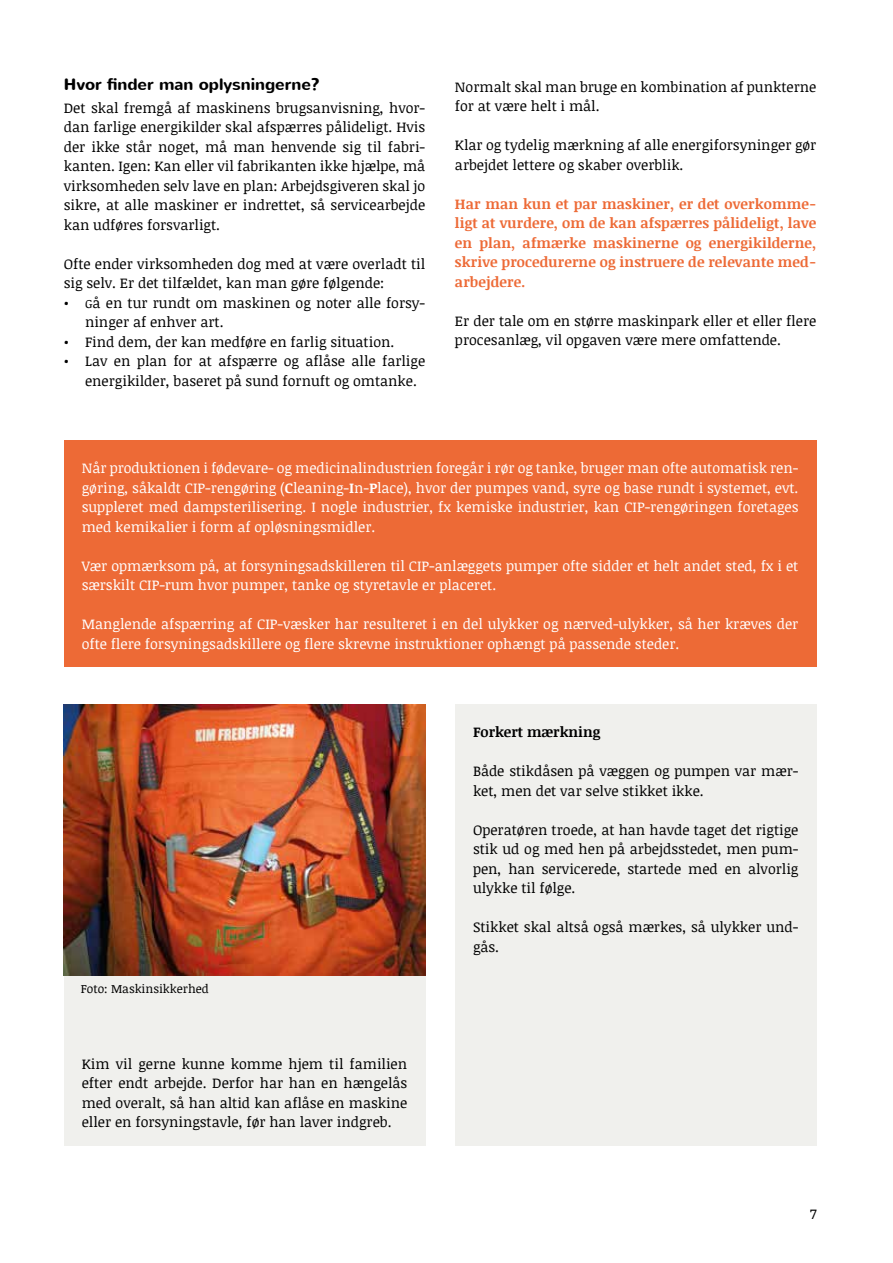
<style>
.page{position:relative;width:893px;height:1263px;background:#fff}
.page>*{position:absolute;margin:0;border:0;box-sizing:border-box;transform-origin:0 0}
.t1{font:700 16.5px "Nunito";color:#000}
.t2{font:14.25px/19.5px "Noticia Text";color:#000}
.t3{font:14.25px/19.5px "Noticia Text";color:#fff}
.t4{font:700 14.25px/19.5px "Noticia Text";letter-spacing:.01em;color:#ed6a36;text-align:justify}
.t5{font:700 14.25px "Noticia Text";color:#000}
.t6{font:12px "Noticia Text";color:#000}
.s1{font-size:12px}
.s2{font-weight:700}
</style>
<div class="page">
<div style="left:64px;top:440px;width:752px;height:227px;background:#ed6a36"></div>
<div style="left:455px;top:704px;width:361px;height:441px;background:#f0f0ed"></div>
<div style="left:64px;top:704px;width:361px;height:441px;background:#f0f0ed"></div>
<img style="left:64px;top:704px;width:361px;height:271px">
<p class="t1" style="left:64px;top:74px;width:257px">Hvor finder man oplysningerne?</p>
<p class="t2" style="left:64px;top:97px;width:363px;text-align:justify">Det skal fremgå af maskinens brugsanvisning, hvor&shy;dan farlige energikilder skal afspærres pålideligt. Hvis der ikke står noget, må man henvende sig til fabri&shy;kanten. Igen: Kan eller vil fabrikanten ikke hjælpe, må virksomheden selv lave en plan: Arbejdsgiveren skal jo sikre, at alle maskiner er indrettet, så servicearbejde kan udføres forsvarligt.</p>
<p class="t2" style="left:64px;top:253px;width:363px">Ofte ender virksomheden dog med at være overladt til sig selv. Er det tilfældet, kan man gøre følgende:</p>
<p class="t2" style="left:85px;top:292px;width:342px;text-indent:-21px">• <span class="s1">G</span>å en tur rundt om maskinen og noter alle forsy&shy;ninger af enhver art.</p>
<p class="t2" style="left:64px;top:331px;width:332px">• Find dem, der kan medføre en farlig situation.</p>
<p class="t2" style="left:85px;top:351px;width:342px;text-indent:-21px">• Lav en plan for at afspærre og aflåse alle farlige energikilder, baseret på sund fornuft og omtanke.</p>
<p class="t2" style="left:455px;top:77px;width:363px">Normalt skal man bruge en kombination af punkterne for at være helt i mål.</p>
<p class="t2" style="left:455px;top:135px;width:363px">Klar og tydelig mærkning af alle energiforsyninger gør arbejdet lettere og skaber overblik.</p>
<p class="t4" style="left:455px;top:193px;width:363px">Har man kun et par maskiner, er det overkomme&shy;ligt at vurdere, om de kan afspærres pålideligt, lave en plan, afmærke maskinerne og energikilderne, skrive procedurerne og instruere de relevante med&shy;arbejdere.</p>
<p class="t2" style="left:455px;top:311px;width:363px">Er der tale om en større maskinpark eller et eller flere procesanlæg, vil opgaven være mere omfattende.</p>
<p class="t3" style="left:82px;top:458px;width:718px;text-align:justify">Når produktionen i fødevare- og medicinalindustrien foregår i rør og tanke, bruger man ofte automatisk ren&shy;gøring, såkaldt CIP-rengøring (<span class="s2">C</span>leaning-<span class="s2">I</span>n-<span class="s2">P</span>lace), hvor der pumpes vand, syre og base rundt i systemet, evt. suppleret med dampsterilisering. I nogle industrier, fx kemiske industrier, kan CIP-rengøringen foretages med kemikalier i form af opløsningsmidler.</p>
<p class="t3" style="left:82px;top:555px;width:718px">Vær opmærksom på, at forsyningsadskilleren til CIP-anlæggets pumper ofte sidder et helt andet sted, fx i et særskilt CIP-rum hvor pumper, tanke og styretavle er placeret.</p>
<p class="t3" style="left:82px;top:614px;width:718px">Manglende afspærring af CIP-væsker har resulteret i en del ulykker og nærved-ulykker, så her kræves der ofte flere forsyningsadskillere og flere skrevne instruktioner ophængt på passende steder.</p>
<p class="t6" style="left:81px;top:980px;width:130px">Foto: Maskinsikkerhed</p>
<p class="t2" style="left:82px;top:1053px;width:327px;text-align:justify">Kim vil gerne kunne komme hjem til familien efter endt arbejde. Derfor har han en hængelås med overalt, så han altid kan aflåse en maskine eller en forsyningstavle, før han laver indgreb.</p>
<p class="t5" style="left:473px;top:722px;width:129px">Forkert mærkning</p>
<p class="t2" style="left:473px;top:761px;width:327px">Både stikdåsen på væggen og pumpen var mær&shy;ket, men det var selve stikket ikke.</p>
<p class="t2" style="left:473px;top:819px;width:327px;text-align:justify">Operatøren troede, at han havde taget det rigtige stik ud og med hen på arbejdsstedet, men pum&shy;pen, han servicerede, startede med en alvorlig ulykke til følge.</p>
<p class="t2" style="left:473px;top:917px;width:327px">Stikket skal altså også mærkes, så ulykker und&shy;gås.</p>
<p class="t2" style="left:810px;top:1203px;width:8px">7</p>
</div>
